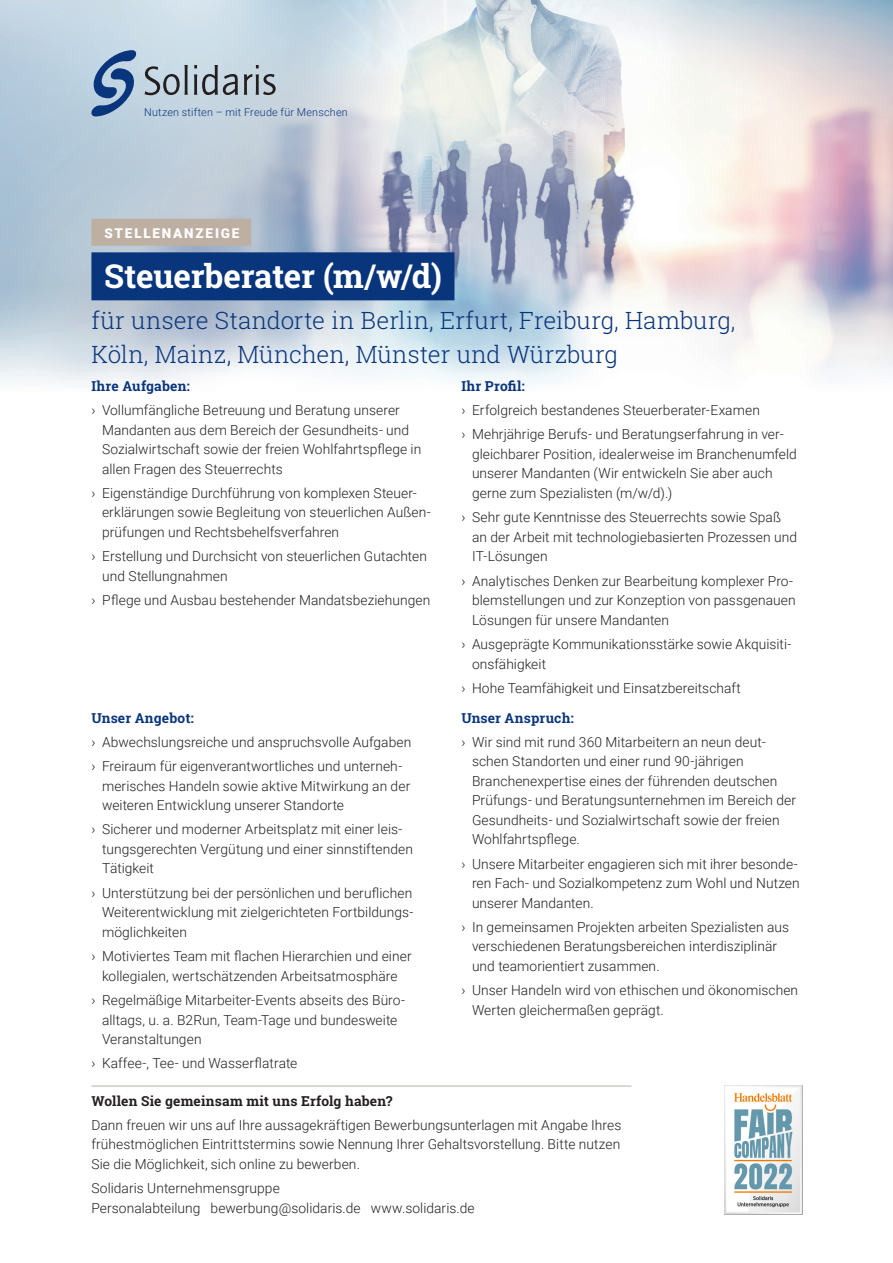
<style>
.page{position:relative;width:893px;height:1263px;background:#fff}
.page>*{position:absolute;margin:0;border:0;box-sizing:border-box;transform-origin:0 0}
._2_Job-Beschreibung{font:700 33px "Roboto Slab";letter-spacing:-.015em;color:#fff}
._3_Standorte{font:300 24px/34.5px "Roboto Slab";letter-spacing:.005em;color:#08357c}
.Fußzeile_Fließtext{font:300 13.8px/19.5px "Roboto";letter-spacing:.005em;color:#231f20}
._4_Zwischenüberschri{font:700 13.8px "Roboto Slab";letter-spacing:.01em;color:#08357c}
.Fußzeile_Zwischenübe{font:700 13.8px "Roboto Slab";letter-spacing:.01em;color:#231f20}
._1_Stellenanzeige{font:900 13.5px "Roboto";letter-spacing:.135em;color:#fff}
.t1{font:300 10.8px "Roboto";letter-spacing:.02em;color:#08357c}
</style>
<div class="page">
<img style="left:0;top:0;width:893px;height:384px">
<svg style="left:145px;top:65px;width:43px;height:30px"></svg>
<svg style="left:194px;top:65px;width:44px;height:30px"></svg>
<svg style="left:244px;top:65px;width:32px;height:30px"></svg>
<svg style="left:91px;top:50px;width:45px;height:66px;background:#708fb5"></svg>
<img style="left:724px;top:1086px;width:78px;height:128px">
<hr style="left:91px;top:1086px;width:540px;height:1px;background:#beafa3">
<div style="left:91px;top:219px;width:160px;height:27px;background:#beafa3"></div>
<div style="left:91px;top:252px;width:363px;height:48px;background:#08357c"></div>
<p class="t1" style="left:144px;top:105px;width:205px">Nutzen stiften – mit Freude für Menschen</p>
<p class="_1_Stellenanzeige" style="left:104px;top:223px;width:137px">STELLENANZEIGE</p>
<p class="_2_Job-Beschreibung" style="left:104px;top:253px;width:339px">Steuerberater (m/w/d)</p>
<p class="_3_Standorte" style="left:91px;top:302px;width:646px">für unsere Standorte in Berlin, Erfurt, Freiburg, Hamburg,<br>Köln, Mainz, München, Münster und Würzburg</p>
<p class="_4_Zwischenüberschri" style="left:91px;top:376px;width:100px">Ihre Aufgaben:</p>
<p class="Fußzeile_Fließtext" style="left:102px;top:400px;width:321px;text-indent:-11px">› Vollumfängliche Betreuung und Beratung unserer Mandanten aus dem Bereich der Gesundheits- und Sozialwirtschaft sowie der freien Wohlfahrtspflege in allen Fragen des Steuerrechts</p>
<p class="Fußzeile_Fließtext" style="left:102px;top:483px;width:330px;text-indent:-11px">› Eigenständige Durchführung von komplexen Steuer&shy;erklärungen sowie Begleitung von steuerlichen Außen&shy;prüfungen und Rechtsbehelfsverfahren</p>
<p class="Fußzeile_Fließtext" style="left:102px;top:546px;width:326px;text-indent:-11px">› Erstellung und Durchsicht von steuerlichen Gutachten und Stellungnahmen</p>
<p class="Fußzeile_Fließtext" style="left:91px;top:590px;width:340px">› Pflege und Ausbau bestehender Mandatsbeziehungen</p>
<p class="_4_Zwischenüberschri" style="left:91px;top:708px;width:104px">Unser Angebot:</p>
<p class="Fußzeile_Fließtext" style="left:91px;top:731px;width:321px">› Abwechslungsreiche und anspruchsvolle Aufgaben</p>
<p class="Fußzeile_Fließtext" style="left:102px;top:756px;width:310px;text-indent:-11px">› Freiraum für eigenverantwortliches und unterneh&shy;merisches Handeln sowie aktive Mitwirkung an der weiteren Entwicklung unserer Standorte</p>
<p class="Fußzeile_Fließtext" style="left:102px;top:819px;width:312px;text-indent:-11px">› Sicherer und moderner Arbeitsplatz mit einer leis&shy;tungsgerechten Vergütung und einer sinnstiftenden<br>Tätigkeit</p>
<p class="Fußzeile_Fließtext" style="left:102px;top:883px;width:313px;text-align:justify;text-indent:-11px">› Unterstützung bei der persönlichen und beruflichen Weiterentwicklung mit zielgerichteten Fortbildungs&shy;möglichkeiten</p>
<p class="Fußzeile_Fließtext" style="left:91px;top:946px;width:322px;text-align:center">› Motiviertes Team mit flachen Hierarchien und einer kollegialen, wertschätzenden Arbeitsatmosphäre</p>
<p class="Fußzeile_Fließtext" style="left:102px;top:990px;width:305px;text-indent:-11px">› Regelmäßige Mitarbeiter-Events abseits des Büro&shy;alltags, u. a. B2Run, Team-Tage und bundesweite<br>Veranstaltungen</p>
<p class="Fußzeile_Fließtext" style="left:91px;top:1053px;width:207px">› Kaffee-, Tee- und Wasserflatrate</p>
<p class="_4_Zwischenüberschri" style="left:461px;top:376px;width:65px">Ihr Profil:</p>
<p class="Fußzeile_Fließtext" style="left:461px;top:400px;width:300px">› Erfolgreich bestandenes Steuerberater-Examen</p>
<p class="Fußzeile_Fließtext" style="left:472px;top:424px;width:326px;text-indent:-11px">› Mehrjährige Berufs- und Beratungserfahrung in ver&shy;gleichbarer Position, idealerweise im Branchenumfeld unserer Mandanten (Wir entwickeln Sie aber auch gerne zum Spezialisten (m/w/d).)</p>
<p class="Fußzeile_Fließtext" style="left:472px;top:507px;width:326px;text-indent:-11px">› Sehr gute Kenntnisse des Steuerrechts sowie Spaß an der Arbeit mit technologiebasierten Prozessen und<br>IT-Lösungen</p>
<p class="Fußzeile_Fließtext" style="left:472px;top:570px;width:325px;text-indent:-11px">› Analytisches Denken zur Bearbeitung komplexer Pro&shy;blemstellungen und zur Konzeption von passgenauen<br>Lösungen für unsere Mandanten</p>
<p class="Fußzeile_Fließtext" style="left:472px;top:634px;width:321px;text-indent:-11px">› Ausgeprägte Kommunikationsstärke sowie Akquisiti&shy;onsfähigkeit</p>
<p class="Fußzeile_Fließtext" style="left:461px;top:678px;width:281px">› Hohe Teamfähigkeit und Einsatzbereitschaft</p>
<p class="_4_Zwischenüberschri" style="left:461px;top:708px;width:114px">Unser Anspruch:</p>
<p class="Fußzeile_Fließtext" style="left:472px;top:731px;width:326px;text-indent:-11px">› Wir sind mit rund 360 Mitarbeitern an neun deut&shy;schen Standorten und einer rund 90-jährigen Branchenexpertise eines der führenden deutschen Prüfungs- und Beratungsunternehmen im Bereich der Gesundheits- und Sozialwirtschaft sowie der freien Wohlfahrtspflege.</p>
<p class="Fußzeile_Fließtext" style="left:472px;top:853px;width:329px;text-indent:-11px">› Unsere Mitarbeiter engagieren sich mit ihrer besonde&shy;ren Fach- und Sozialkompetenz zum Wohl und Nutzen unserer Mandanten.</p>
<p class="Fußzeile_Fließtext" style="left:472px;top:917px;width:318px;text-indent:-11px">› In gemeinsamen Projekten arbeiten Spezialisten aus verschiedenen Beratungsbereichen interdisziplinär und teamorientiert zusammen.</p>
<p class="Fußzeile_Fließtext" style="left:472px;top:980px;width:328px;text-indent:-11px">› Unser Handeln wird von ethischen und ökonomischen<br>Werten gleichermaßen geprägt.</p>
<p class="Fußzeile_Zwischenübe" style="left:91px;top:1091px;width:303px">Wollen Sie gemeinsam mit uns Erfolg haben?</p>
<p class="Fußzeile_Fließtext" style="left:91px;top:1115px;width:531px;text-align:justify">Dann freuen wir uns auf Ihre aussagekräftigen Bewerbungsunterlagen mit Angabe Ihres frühestmöglichen Eintrittstermins sowie Nennung Ihrer Gehaltsvorstellung. Bitte nutzen Sie die Möglichkeit, sich online zu bewerben.</p>
<p class="Fußzeile_Fließtext" style="left:91px;top:1178px;width:385px">Solidaris Unternehmensgruppe<br>Personalabteilung bewerbung@solidaris.de www.solidaris.de</p>
</div>
